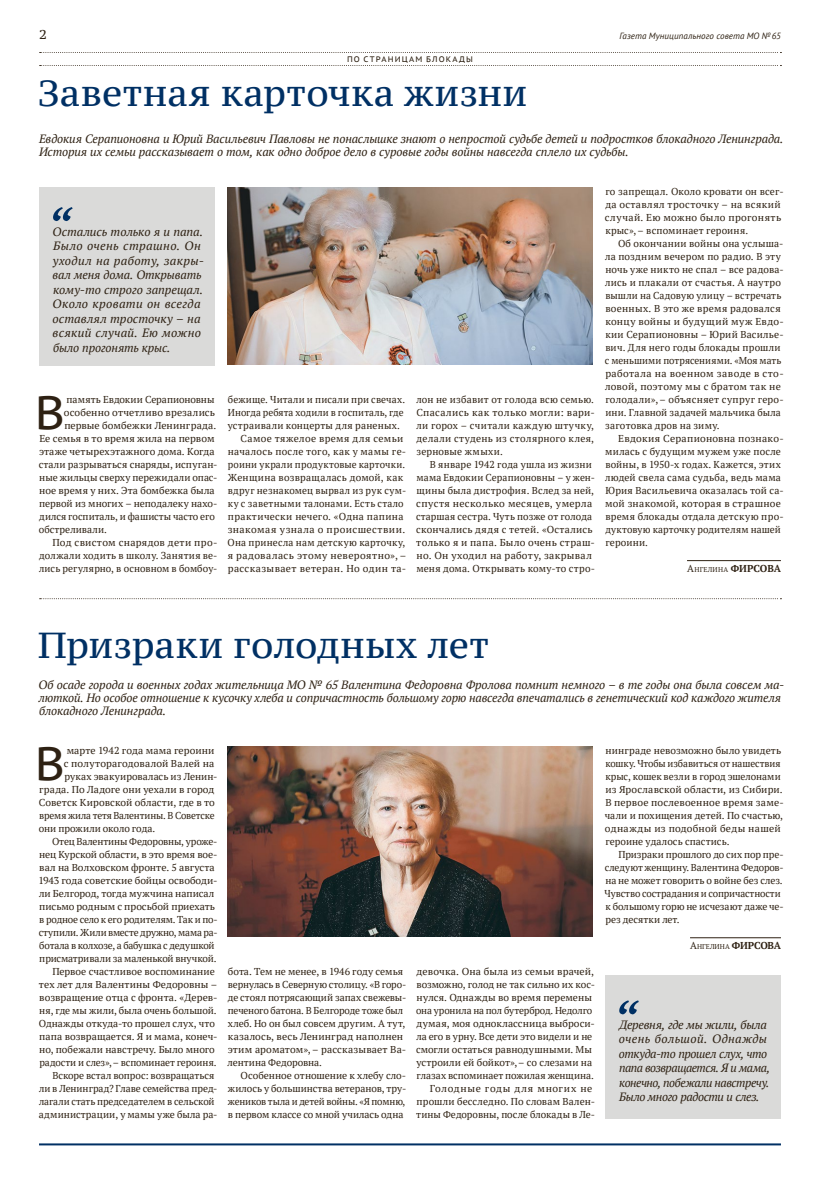
<style>
.page{position:relative;width:820px;height:1191px;background:#fff}
.page>*{position:absolute;margin:0;border:0;box-sizing:border-box;transform-origin:0 0}
.CapsFirstParagraph{font:47.1px "PT Sans Caption";color:#2e2113}
.Caption28{font:36px "PT Serif Caption";letter-spacing:.005em;color:#003064}
.t1{font:13px "PT Serif Caption";color:#2e2113}
.Lead{font:italic 12px/13px "PT Serif";letter-spacing:-.01em;color:#2e2113}
.Lead-2{font:italic 12px/14.5px "PT Serif";letter-spacing:.01em;color:#2e2113}
.Lead-3{font:italic 12px/14.5px "PT Serif";letter-spacing:-.03em;color:#2e2113}
.SecondParagraph{font:10px/13px "PT Serif";letter-spacing:.01em;color:#2e2113}
.CapsFirstParagraph-2{font:10px "PT Serif";color:#2e2113}
.SecondParagraph-2{font:10px/13px "PT Serif";letter-spacing:.03em;color:#2e2113}
.SecondParagraph-3{font:10px/13px "PT Serif";letter-spacing:-.01em;color:#2e2113}
.t2{font:italic 9px "PT Sans";letter-spacing:.005em;color:#2e2113}
.FirstParagraph{font:8px "PT Sans Caption";letter-spacing:.145em;color:#2e2113}
.Author{font:7px "PT Serif";letter-spacing:.025em;color:#2e2113}
.Author-2{font:7px "PT Serif";letter-spacing:.005em;color:#2e2113}
.s1{font-size:10px}
.s2{font-weight:700;font-size:10px}
</style>
<div class="page">
<hr style="left:39px;top:1143px;width:741px;height:2px;background:#003064">
<div style="left:39px;top:187px;width:176px;height:179px;background:#dadad9"></div>
<svg style="left:53px;top:207px;width:20px;height:14px"></svg>
<svg style="left:40px;top:52px;width:741px;height:1px"></svg>
<svg style="left:40px;top:65px;width:741px;height:1px"></svg>
<img style="left:228px;top:187px;width:364px;height:177px">
<hr style="left:686px;top:560px;width:94px;height:1px;background:#2e2113">
<svg style="left:40px;top:598px;width:741px;height:1px"></svg>
<img style="left:228px;top:746px;width:364px;height:190px">
<div style="left:605px;top:975px;width:175px;height:143px;background:#dadad9"></div>
<svg style="left:619px;top:1000px;width:19px;height:14px"></svg>
<hr style="left:689px;top:937px;width:91px;height:1px;background:#2e2113">
<h3 class="t1" style="left:39px;top:26px;width:9px">2</h3>
<p class="t2" style="left:619px;top:30px;width:163px">Газета Муниципального совета МО №65</p>
<p class="FirstParagraph" style="left:347px;top:54px;width:127px">ПО СТРАНИЦАМ БЛОКАДЫ</p>
<p class="Caption28" style="left:38px;top:70px;width:491px">Заветная карточка жизни</p>
<p class="Lead" style="left:39px;top:132px;width:745px">Евдокия Серапионовна и Юрий Васильевич Павловы не понаслышке знают о непростой судьбе детей и подростков блокадного Ленинграда.<br>История их семьи рассказывает о том, как одно доброе дело в суровые годы войны навсегда сплело их судьбы.</p>
<p class="Lead-2" style="left:53px;top:224px;width:153px">Остались только я и папа.<br>Было очень страшно. Он уходил на работу, закры&shy;вал меня дома. Открывать кому-то строго запрещал.<br>Около кровати он всегда оставлял тросточку – на всякий случай. Ею можно было прогонять крыс.</p>
<p class="CapsFirstParagraph" style="left:35px;top:382px;width:32px">В</p>
<p class="CapsFirstParagraph-2" style="left:66px;top:393px;width:149px">память Евдокии Серапионовны</p>
<p class="CapsFirstParagraph-2" style="left:64px;top:406px;width:153px">особенно отчетливо врезались</p>
<p class="CapsFirstParagraph-2" style="left:64px;top:419px;width:153px">первые бомбежки Ленинграда.</p>
<p class="CapsFirstParagraph-2" style="left:39px;top:432px;width:177px">Ее семья в то время жила на первом</p>
<p class="CapsFirstParagraph-2" style="left:39px;top:445px;width:177px">этаже четырехэтажного дома. Когда</p>
<p class="CapsFirstParagraph-2" style="left:39px;top:458px;width:180px">стали разрываться снаряды, испуган-</p>
<p class="CapsFirstParagraph-2" style="left:39px;top:471px;width:180px">ные жильцы сверху пережидали опас-</p>
<p class="CapsFirstParagraph-2" style="left:39px;top:484px;width:177px">ное время у них. Эта бомбежка была</p>
<p class="CapsFirstParagraph-2" style="left:39px;top:497px;width:180px">первой из многих – неподалеку нахо-</p>
<p class="CapsFirstParagraph-2" style="left:39px;top:510px;width:177px">дился госпиталь, и фашисты часто его</p>
<p class="CapsFirstParagraph-2" style="left:39px;top:523px;width:69px">обстреливали.</p>
<p class="SecondParagraph" style="left:39px;top:536px;width:180px;text-align:justify;text-indent:13px">Под свистом снарядов дети про&shy;должали ходить в школу. Занятия ве&shy;лись регулярно, в основном в бомбоу-</p>
<p class="SecondParagraph" style="left:228px;top:393px;width:179px">бежище. Читали и писали при свечах.<br>Иногда ребята ходили в госпиталь, где устраивали концерты для раненых.</p>
<p class="SecondParagraph-2" style="left:227px;top:432px;width:180px;text-indent:13px">Самое тяжелое время для семьи началось после того, как у мамы ге&shy;роини украли продуктовые карточки.<br>Женщина возвращалась домой, как вдруг незнакомец вырвал из рук сум&shy;ку с заветными талонами. Есть стало практически нечего. «Одна папина знакомая узнала о происшествии.<br>Она принесла нам детскую карточку, я радовалась этому невероятно», – рассказывает ветеран. Но один та-</p>
<p class="SecondParagraph" style="left:416px;top:393px;width:180px;text-align:justify">лон не избавит от голода всю семью.<br>Спасались как только могли: вари&shy;ли горох – считали каждую штучку, делали студень из столярного клея, зерновые жмыхи.</p>
<p class="SecondParagraph" style="left:416px;top:458px;width:180px;text-indent:14px">В январе 1942 года ушла из жизни мама Евдокии Серапионовны – у жен&shy;щины была дистрофия. Вслед за ней, спустя несколько месяцев, умерла старшая сестра. Чуть позже от голода скончались дядя с тетей. «Остались только я и папа. Было очень страш&shy;но. Он уходил на работу, закрывал меня дома. Открывать кому-то стро-</p>
<p class="SecondParagraph" style="left:604px;top:185px;width:180px">го запрещал. Около кровати он всег&shy;да оставлял тросточку – на всякий случай. Ею можно было прогонять крыс»,– вспоминает героиня.</p>
<p class="SecondParagraph" style="left:604px;top:237px;width:180px;text-indent:13px">Об окончании войны она услыша&shy;ла поздним вечером по радио. В эту ночь уже никто не спал – все радова&shy;лись и плакали от счастья. А наутро вышли на Садовую улицу – встречать военных. В это же время радовался концу войны и будущий муж Евдо&shy;кии Серапионовны – Юрий Василье&shy;вич. Для него годы блокады прошли с меньшими потрясениями. «Моя мать работала на военном заводе в сто&shy;ловой, поэтому мы с братом так не голодали»,– объясняет супруг геро&shy;ини. Главной задачей мальчика была заготовка дров на зиму.</p>
<p class="SecondParagraph" style="left:605px;top:432px;width:180px;text-indent:13px">Евдокия Серапионовна познако&shy;милась с будущим мужем уже после войны, в 1950-х годах. Кажется, этих людей свела сама судьба, ведь мама<br>Юрия Васильевича оказалась той са&shy;мой знакомой, которая в страшное время блокады отдала детскую про&shy;дуктовую карточку родителям нашей героини.</p>
<p class="Author" style="left:686px;top:565px;width:96px"><span class="s1">А</span>нгелина <span class="s2">ФИРСОВА</span></p>
<p class="Caption28" style="left:38px;top:621px;width:452px">Призраки голодных лет</p>
<p class="Lead" style="left:39px;top:678px;width:746px">Об осаде города и военных годах жительница МО № 65 Валентина Федоровна Фролова помнит немного – в те годы она была совсем ма&shy;люткой. Но особое отношение к кусочку хлеба и сопричастность большому горю навсегда впечатались в генетический код каждого жителя блокадного Ленинграда.</p>
<p class="CapsFirstParagraph" style="left:35px;top:733px;width:32px">В</p>
<p class="CapsFirstParagraph-2" style="left:67px;top:744px;width:149px">марте 1942 года мама героини</p>
<p class="CapsFirstParagraph-2" style="left:64px;top:757px;width:152px">с полуторагодовалой Валей на</p>
<p class="CapsFirstParagraph-2" style="left:64px;top:770px;width:154px">руках эвакуировалась из Ленин-</p>
<p class="CapsFirstParagraph-2" style="left:39px;top:783px;width:176px">града. По Ладоге они уехали в город</p>
<p class="CapsFirstParagraph-2" style="left:39px;top:796px;width:177px">Советск Кировской области, где в то</p>
<p class="CapsFirstParagraph-2" style="left:39px;top:809px;width:177px">время жила тетя Валентины. В Советске</p>
<p class="CapsFirstParagraph-2" style="left:39px;top:822px;width:118px">они прожили около года.</p>
<p class="SecondParagraph-3" style="left:38px;top:835px;width:180px;text-indent:14px">Отец Валентины Федоровны, уроже&shy;нец Курской области, в это время вое&shy;вал на Волховском фронте. 5 августа 1943 года советские бойцы освободи&shy;ли Белгород, тогда мужчина написал письмо родным с просьбой приехать в родное село к его родителям. Так и по&shy;ступили. Жили вместе дружно, мама ра&shy;ботала в колхозе, а бабушка с дедушкой присматривали за маленькой внучкой.</p>
<p class="SecondParagraph" style="left:39px;top:965px;width:180px;text-indent:13px">Первое счастливое воспоминание тех лет для Валентины Федоровны – возвращение отца с фронта. «Дерев&shy;ня, где мы жили, была очень большой.<br>Однажды откуда-то прошел слух, что папа возвращается. Я и мама, конеч&shy;но, побежали навстречу. Было много радости и слез»,– вспоминает героиня.</p>
<p class="SecondParagraph" style="left:39px;top:1069px;width:180px;text-indent:13px">Вскоре встал вопрос: возвращаться ли в Ленинград? Главе семейства пред&shy;лагали стать председателем в сельской администрации, у мамы уже была ра-</p>
<p class="SecondParagraph" style="left:227px;top:965px;width:180px">бота. Тем не менее, в 1946 году семья вернулась в Северную столицу. «В горо&shy;де стоял потрясающий запах свежевы&shy;печеного батона. В Белгороде тоже был хлеб. Но он был совсем другим. А тут, казалось, весь Ленинград наполнен этим ароматом»,– рассказывает Ва&shy;лентина Федоровна.</p>
<p class="SecondParagraph" style="left:228px;top:1069px;width:180px;text-align:justify;text-indent:13px">Особенное отношение к хлебу сло&shy;жилось у большинства ветеранов, тру&shy;жеников тыла и детей войны. «Я помню, в первом классе со мной училась одна</p>
<p class="SecondParagraph" style="left:416px;top:965px;width:180px">девочка. Она была из семьи врачей, возможно, голод не так сильно их кос&shy;нулся. Однажды во время перемены она уронила на пол бутерброд. Недолго думая, моя одноклассница выброси&shy;ла его в урну. Все дети это видели и не смогли остаться равнодушными. Мы устроили ей бойкот»,– со слезами на глазах вспоминает пожилая женщина.</p>
<p class="SecondParagraph" style="left:416px;top:1082px;width:180px;text-indent:13px">Голодные годы для многих не прошли бесследно. По словам Вален&shy;тины Федоровны, после блокады в Ле-</p>
<p class="SecondParagraph" style="left:604px;top:744px;width:180px">нинграде невозможно было увидеть кошку. Чтобы избавиться от нашествия крыс, кошек везли в город эшелонами из Ярославской области, из Сибири.<br>В первое послевоенное время заме&shy;чали и похищения детей. По счастью, однажды из подобной беды нашей героине удалось спастись.</p>
<p class="SecondParagraph" style="left:604px;top:848px;width:180px;text-indent:14px">Призраки прошлого до сих пор пре&shy;следуют женщину. Валентина Федоров&shy;на не может говорить о войне без слез.<br>Чувство сострадания и сопричастности к большому горю не исчезают даже че&shy;рез десятки лет.</p>
<p class="Author-2" style="left:689px;top:942px;width:93px"><span class="s1">А</span>нгелина <span class="s2">ФИРСОВА</span></p>
<p class="Lead-3" style="left:618px;top:1017px;width:153px">Деревня, где мы жили, была очень большой. Однажды откуда-то прошел слух, что папа возвращается. Я и мама, конечно, побежали навстречу.<br>Было много радости и слез.</p>
</div>
